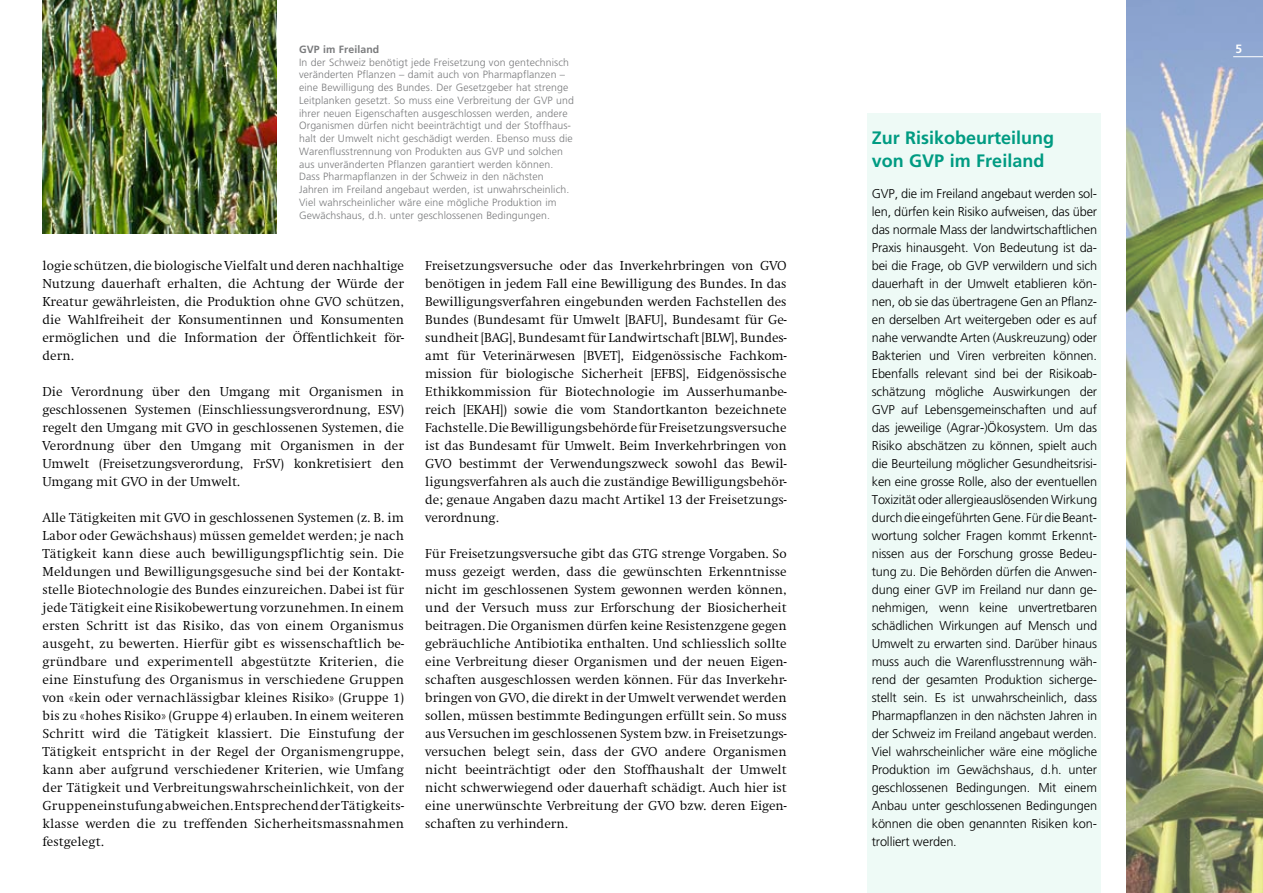
<style>
.page{position:relative;width:1263px;height:893px;background:#fff}
.page>*{position:absolute;margin:0;border:0;box-sizing:border-box;transform-origin:0 0}
.t1{font:700 18px/22.5px "Frutiger";color:#009b82}
.t2{font:300 13.5px/18px "Swift";color:#000;text-align:justify}
.t3{font:300 12.75px/18px "Frutiger";letter-spacing:-.01em;color:#000;text-align:justify}
.t4{font:700 12px "Frutiger";color:#fff}
.t5{font:300 10.5px/12.8px "Frutiger";letter-spacing:.01em;color:#7a7b7d}
.t6{font:700 10.5px "Frutiger";letter-spacing:.01em;color:#7a7b7d}
</style>
<div class="page">
<img style="left:1127px;top:0;width:136px;height:893px">
<img style="left:43px;top:0;width:233px;height:234px">
<hr style="left:1233px;top:56px;width:30px;height:1px;background:#fff">
<div style="left:867px;top:113px;width:234px;height:780px;background:#eefaf6"></div>
<p class="t6" style="left:299px;top:43px;width:82px">GVP im Freiland</p>
<p class="t5" style="left:299px;top:56px;width:276px">In der Schweiz benötigt jede Freisetzung von gentechnisch veränderten Pflanzen – damit auch von Pharmapflanzen – eine Bewilligung des Bundes. Der Gesetz-geber hat strenge Leitplanken gesetzt. So muss eine Verbreitung der GVP und ihrer neuen Eigenschaften ausgeschlossen werden, andere Organismen dürfen nicht beeinträchtigt und der Stoffhaus&shy;halt der Umwelt nicht geschädigt werden. Ebenso muss die Warenflusstren- nung von Produkten aus GVP und solchen aus unveränderten Pflanzen garantiert werden können.<br>Dass Pharmapflan-zen in der Schweiz in den nächsten Jahren im Freiland angebaut werden, ist unwahrscheinlich.<br>Viel wahrscheinlicher wäre eine mögliche Produktion im Gewächshaus, d.h. unter geschlossenen Bedingungen.</p>
<p class="t2" style="left:43px;top:257px;width:363px">logie schützen, die biologische Vielfalt und deren nachhaltige Nutzung dauerhaft erhalten, die Achtung der Würde der Kreatur gewährleisten, die Produktion ohne GVO schützen, die Wahlfreiheit der Konsumentinnen und Konsumenten ermöglichen und die Information der Öffentlichkeit för&shy;dern.</p>
<p class="t2" style="left:43px;top:383px;width:363px">Die Verordnung über den Umgang mit Organismen in geschlossenen Systemen (Einschliessungsverordnung, ESV) regelt den Umgang mit GVO in geschlossenen Systemen, die Verordnung über den Umgang mit Organismen in der Umwelt (Freisetzungsverordung, FrSV) konkretisiert den Umgang mit GVO in der Umwelt.</p>
<p class="t2" style="left:43px;top:509px;width:363px;text-align:left">Alle Tätigkeiten mit GVO in geschlossenen Systemen (z. B. im Labor oder Gewächshaus) müssen gemeldet werden; je nach Tätigkeit kann diese auch bewilligungspflichtig sein. Die Meldungen und Bewilligungsgesuche sind bei der Kontakt&shy;stelle Biotechnologie des Bundes einzureichen. Dabei ist für jede Tätigkeit eine Risikobewertung vorzunehmen. In einem ersten Schritt ist das Risiko, das von einem Organismus ausgeht, zu bewerten. Hierfür gibt es wissenschaftlich be-- gründ-bare und experimentell abgestützte Kriterien, die eine Einstufung des Organismus in verschiedene Gruppen von «kein oder vernachlässigbar kleines Risiko» (Gruppe 1) bis zu «hohes Risiko» (Gruppe 4) erlauben. In einem weiteren Schritt wird die Tätigkeit klassiert. Die Einstufung der Tätigkeit entspricht in der Regel der Organismengruppe, kann aber aufgrund verschiedener Kriterien, wie Umfang der Tätigkeit und Verbreitungswahrscheinlichkeit, von der Gruppen-ein-stufung abweichen. Entsprechend der Tätigkeits&shy;klasse wer-den die zu treffenden Sicherheitsmassnahmen festgelegt.</p>
<p class="t2" style="left:425px;top:257px;width:363px;text-align:left">Freisetzungsversuche oder das Inverkehrbringen von GVO benötigen in jedem Fall eine Bewilligung des Bundes. In das Bewilligungsverfahren eingebunden werden Fachstellen des Bundes (Bundesamt für Umwelt [BAFU], Bundesamt für Ge-- sundheit [BAG], Bundesamt für Landwirtschaft [BLW], Bundes&shy;amt für Veterinärwesen [BVET], Eidgenössische Fach-kom&shy;mission für biologische Sicherheit [EFBS], Eidgenössische Ethik----kommission für Biotechnologie im Ausserhumanbe&shy;reich [EKAH]) sowie die vom Standortkanton bezeichnete Fachstelle. Die Bewilligungsbehörde für Freisetzungsversuche ist das Bundesamt für Umwelt. Beim Inverkehrbrin-gen von GVO bestimmt der Verwendungszweck sowohl das Bewil&shy;ligungs-verfahren als auch die zuständige Bewilligungs-be-hör&shy;de; genaue Angaben dazu macht Artikel 13 der Frei-setzungs&shy;verordnung.</p>
<p class="t2" style="left:425px;top:545px;width:363px">Für Freisetzungsversuche gibt das GTG strenge Vorgaben. So muss gezeigt werden, dass die gewünschten Erkenntnisse nicht im geschlossenen System gewonnen werden können, und der Versuch muss zur Erforschung der Biosicherheit beitragen. Die Organismen dürfen keine Resistenzgene gegen gebräuchliche Antibiotika enthalten. Und schliesslich sollte eine Verbreitung dieser Organismen und der neuen Eigen&shy;schaften ausgeschlossen werden können. Für das Inverkehr&shy;bringen von GVO, die direkt in der Umwelt verwendet werden sollen, müssen bestimmte Bedingungen erfüllt sein. So muss aus Versuchen im geschlossenen System bzw. in Freisetzungs&shy;versuchen belegt sein, dass der GVO andere Organismen nicht beeinträchtigt oder den Stoffhaushalt der Umwelt nicht schwerwiegend oder dauerhaft schädigt. Auch hier ist eine unerwünschte Verbreitung der GVO bzw. deren Eigen&shy;schaften zu verhindern.</p>
<h1 class="t1" style="left:872px;top:126px;width:184px">Zur Risikobeurteilung von GVP im Freiland</h1>
<p class="t3" style="left:872px;top:185px;width:227px">GVP, die im Freiland angebaut werden sol&shy;len, dürfen kein Risiko aufweisen, das über das normale Mass der landwirtschaftlichen Praxis hinausgeht. Von Bedeutung ist da&shy;bei die Frage, ob GVP verwildern und sich dauerhaft in der Umwelt etablieren kön&shy;nen, ob sie das übertragene Gen an Pflanz&shy;en derselben Art weitergeben oder es auf nahe verwandte Arten (Auskreuzung) oder Bakterien und Viren verbreiten können.<br>Eben---falls relevant sind bei der Risiko-ab&shy;schätzung mögliche Auswirkungen der GVP auf Lebensgemein-schaften und auf das jeweilige (Agrar-)Öko-system. Um das Risiko abschätzen zu können, spielt auch die Beurteilung möglicher Gesundheits-risi&shy;ken eine grosse Rolle, also der eventuellen Toxizität oder allergieauslösen-den Wirkung durch die eingeführten Gene. Für die Beant&shy;wortung solcher Fragen kommt Erkennt&shy;nissen aus der Forschung grosse Bedeu&shy;tung zu. Die Behörden dürfen die Anwen&shy;dung einer GVP im Freiland nur dann ge&shy;nehmigen, wenn keine unvertretbaren schäd--- lichen Wirkungen auf Mensch und Umwelt zu erwarten sind. Darüber hinaus muss auch die Warenflusstrennung wäh&shy;rend der gesamten Produktion sicherge&shy;stellt sein. Es ist unwahrscheinlich, dass Phar-ma-pflanzen in den nächsten Jahren in der Schweiz im Freiland angebaut werden.<br>Viel wahrscheinlicher wäre eine mögliche Produk-tion im Gewächshaus, d.h. unter geschlossenen Be-dingungen. Mit einem Anbau unter geschlossenen Bedingungen können die oben genannten Risiken kon&shy;trolliert werden.</p>
<p class="t4" style="left:1235px;top:42px;width:8px">5</p>
</div>
